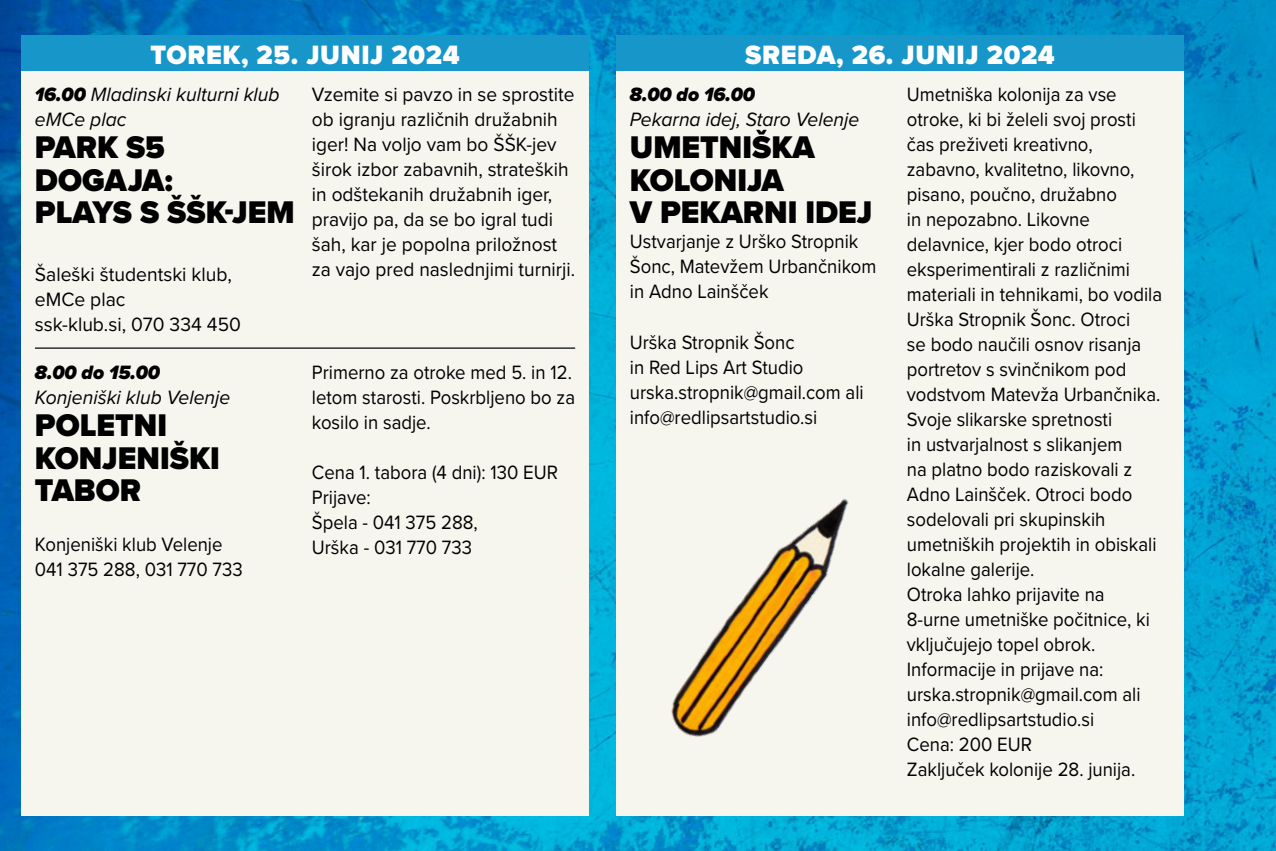
<style>
.page{position:relative;width:1276px;height:851px;background:#fff}
.page>*{position:absolute;margin:0;border:0;box-sizing:border-box;transform-origin:0 0}
.t1{font:900 32.5px/32.5px "Proxima Nova";color:#000;scale:.96 1}
.t2{font:900 27.5px "Proxima Nova";letter-spacing:.025em;color:#fff;scale:.96 1}
.t3{font:20px/25px "Proxima Nova";color:#000;scale:.93 1}
.t4{font:20px/25px "Proxima Nova";color:#000;scale:.96 1}
.t5{font:italic 20px/25px "Proxima Nova";color:#000;scale:.96 1}
.t6{font:italic 900 20px "Proxima Nova";color:#000;scale:.96 1}
.s1{font-weight:900}
</style>
<div class="page">
<img style="left:0;top:0;width:1276px;height:850px">
<div style="left:21px;top:35px;width:568px;height:780px;background:#f6f5ee"></div>
<div style="left:21px;top:35px;width:568px;height:36px;background:#1796c9"></div>
<hr style="left:35px;top:347px;width:540px;height:1px;background:#000">
<div style="left:616px;top:35px;width:567px;height:780px;background:#f6f5ee"></div>
<div style="left:616px;top:35px;width:567px;height:36px;background:#1796c9"></div>
<img style="left:671px;top:498px;width:178px;height:239px">
<h2 class="t2" style="left:150px;top:34px;width:323px">TOREK, 25. JUNIJ 2024</h2>
<p class="t5" style="left:35px;top:81px;width:256px"><span class="s1">16.00</span> Mladinski kulturni klub eMCe plac</p>
<h1 class="t1" style="left:35px;top:131px;width:272px">PARK S5<br>DOGAJA:<br>PLAYS S ŠŠK-JEM</h1>
<p class="t4" style="left:35px;top:261px;width:216px">Šaleški študentski klub, eMCe plac<br>ssk-klub.si, 070 334 450</p>
<p class="t6" style="left:35px;top:357px;width:132px">8.00 do 15.00</p>
<p class="t5" style="left:35px;top:383px;width:205px">Konjeniški klub Velenje</p>
<h1 class="t1" style="left:35px;top:409px;width:194px">POLETNI<br>KONJENIŠKI<br>TABOR</h1>
<p class="t3" style="left:35px;top:531px;width:225px">Konjeniški klub Velenje<br>041 375 288, 031 770 733</p>
<p class="t4" style="left:312px;top:81px;width:276px">Vzemite si pavzo in se sprostite ob igranju različnih družabnih iger! Na voljo vam bo ŠŠK-jev širok izbor zabavnih, strateških in odštekanih družabnih iger, pravijo pa, da se bo igral tudi šah, kar je popolna priložnost za vajo pred naslednjimi turnirji.</p>
<p class="t3" style="left:312px;top:358px;width:284px">Primerno za otroke med 5. in 12. letom starosti. Poskrbljeno bo za kosilo in sadje.</p>
<p class="t3" style="left:312px;top:458px;width:266px">Cena 1. tabora (4 dni): 130 EUR<br>Prijave:<br>Špela - 041 375 288,<br>Urška - 031 770 733</p>
<h2 class="t2" style="left:745px;top:34px;width:324px">SREDA, 26. JUNIJ 2024</h2>
<p class="t6" style="left:630px;top:79px;width:132px">8.00 do 16.00</p>
<p class="t5" style="left:630px;top:106px;width:240px">Pekarna idej, Staro Velenje</p>
<h1 class="t1" style="left:630px;top:131px;width:254px">UMETNIŠKA<br>KOLONIJA<br>V PEKARNI IDEJ</h1>
<p class="t3" style="left:630px;top:228px;width:266px">Ustvarjanje z Urško Stropnik<br>Šonc, Matevžem Urbančnikom in Adno Lainšček</p>
<p class="t3" style="left:630px;top:328px;width:253px">Urška Stropnik Šonc<br>in Red Lips Art Studio urska.stropnik@gmail.com ali info@redlipsartstudio.si</p>
<p class="t3" style="left:907px;top:81px;width:276px">Umetniška kolonija za vse otroke, ki bi želeli svoj prosti čas preživeti kreativno, zabavno, kvalitetno, likovno, pisano, poučno, družabno<br>in nepozabno. Likovne delavnice, kjer bodo otroci eksperimentirali z različnimi materiali in tehnikami, bo vodila<br>Urška Stropnik Šonc. Otroci<br>se bodo naučili osnov risanja portretov s svinčnikom pod vodstvom Matevža Urbančnika.<br>Svoje slikarske spretnosti<br>in ustvarjalnost s slikanjem<br>na platno bodo raziskovali z<br>Adno Lainšček. Otroci bodo sodelovali pri skupinskih umetniških projektih in obiskali lokalne galerije.<br>Otroka lahko prijavite na<br>8-urne umetniške počitnice, ki vključujejo topel obrok.<br>Informacije in prijave na: urska.stropnik@gmail.com ali info@redlipsartstudio.si<br>Cena: 200 EUR<br>Zaključek kolonije 28. junija.</p>
</div>
